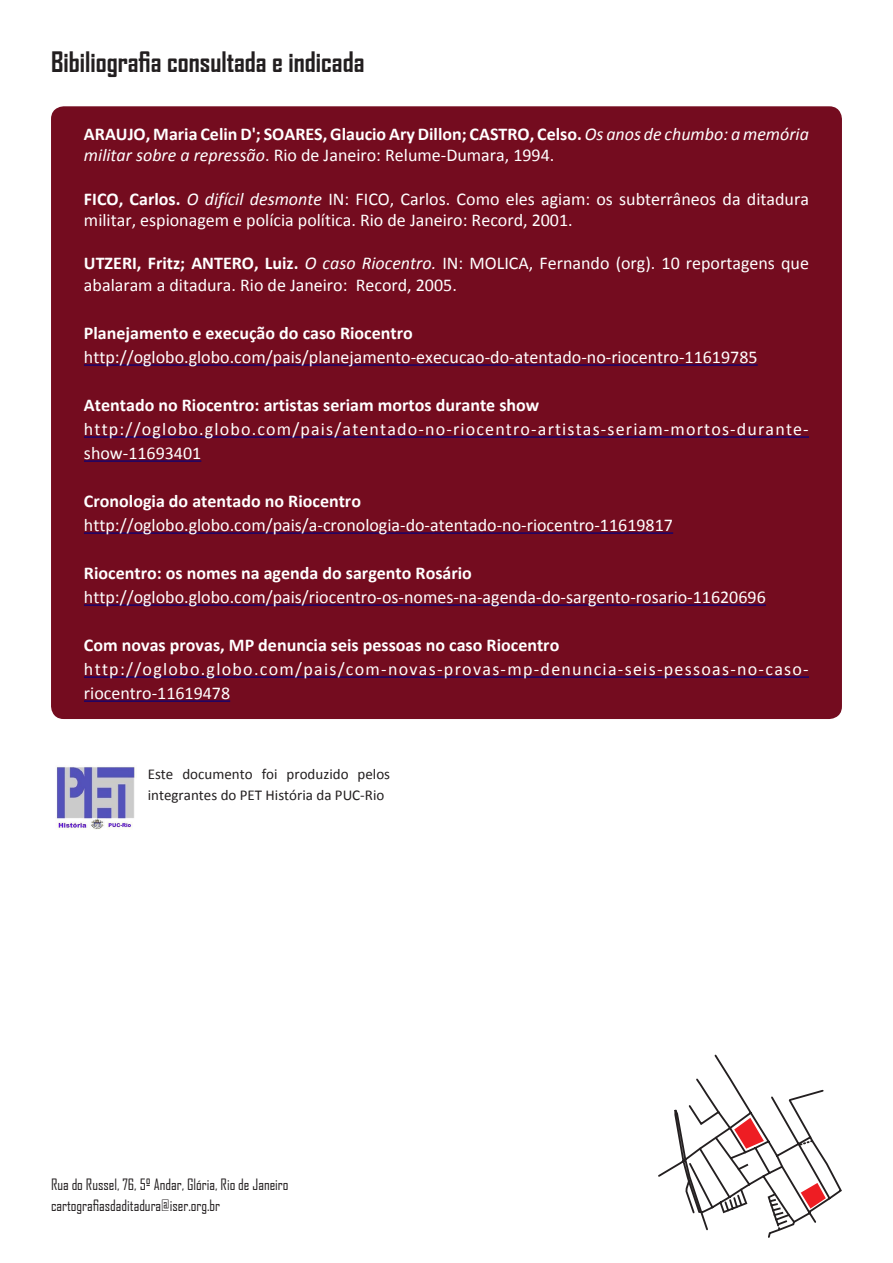
<style>
.page{position:relative;width:893px;height:1263px;background:#fff}
.page>*{position:absolute;margin:0;border:0;box-sizing:border-box;transform-origin:0 0}
.Item{font:700 27px "Agency FB";color:#231f20}
.Corpo_Texto{font:18px/21.6px "Calibri";color:#fff}
.Corpo_Texto-2{font:700 18px/21.6px "Calibri";color:#fff}
.Corpo_Texto-3{font:18px/24px "Calibri";letter-spacing:.07em;color:#fff}
.Corpo_Texto-4{font:18px/24px "Calibri";letter-spacing:.065em;color:#fff}
.Nota_de_rodapé{font:15px "Agency FB";color:#231f20}
.Nota_de_rodapé-2{font:15px/21px "Calibri";color:#231f20}
.s1{font-weight:400;font-style:italic}
.s2{font-weight:400}
.s3{font-weight:700}
.s4{font-style:italic}
</style>
<div class="page">
<div style="left:51px;top:106px;width:791px;height:613px;background:#740c1f;border-radius:13px"></div>
<hr style="left:84px;top:364px;width:674px;height:2px;background:#000080">
<hr style="left:84px;top:436px;width:725px;height:2px;background:#000080">
<hr style="left:84px;top:460px;width:117px;height:2px;background:#000080">
<hr style="left:84px;top:532px;width:589px;height:2px;background:#000080">
<hr style="left:84px;top:604px;width:682px;height:2px;background:#000080">
<hr style="left:84px;top:676px;width:725px;height:2px;background:#000080">
<hr style="left:84px;top:700px;width:146px;height:2px;background:#000080">
<svg style="left:658px;top:1054px;width:184px;height:184px"></svg>
<img style="left:56px;top:766px;width:79px;height:63px">
<p class="Item" style="left:51px;top:45px;width:315px">Bibiliografia consultada e indicada</p>
<p class="Corpo_Texto-2" style="left:84px;top:122px;width:726px">ARAUJO, Maria Celin D'; SOARES, Glaucio Ary Dillon; CASTRO, Celso. <span class="s1">Os anos de chumbo: a memória militar sobre a repressão</span><span class="s2">. Rio de Janeiro: Relume-Dumara, 1994.</span></p>
<p class="Corpo_Texto" style="left:84px;top:187px;width:726px"><span class="s3">FICO, Carlos.</span> <span class="s4">O difícil desmonte</span> IN: FICO, Carlos. Como eles agiam: os subterrâneos da ditadura militar, espionagem e polícia política. Rio de Janeiro: Record, 2001.</p>
<p class="Corpo_Texto" style="left:84px;top:252px;width:726px"><span class="s3">UTZERI, Fritz; ANTERO, Luiz.</span> <span class="s4">O caso Riocentro.</span> IN: MOLICA, Fernando (org). 10 reportagens que abalaram a ditadura. Rio de Janeiro: Record, 2005.</p>
<p class="Corpo_Texto-2" style="left:84px;top:321px;width:330px">Planejamento e execução do caso Riocentro</p>
<p class="Corpo_Texto" style="left:84px;top:345px;width:675px">http://oglobo.globo.com/pais/planejamento-execucao-do-atentado-no-riocentro-11619785</p>
<p class="Corpo_Texto-2" style="left:84px;top:393px;width:457px">Atentado no Riocentro: artistas seriam mortos durante show</p>
<p class="Corpo_Texto-4" style="left:84px;top:416px;width:726px">http://oglobo.globo.com/pais/atentado-no-riocentro-artistas-seriam-mortos-durante&shy;show-11693401</p>
<p class="Corpo_Texto-2" style="left:84px;top:489px;width:279px">Cronologia do atentado no Riocentro</p>
<p class="Corpo_Texto" style="left:84px;top:513px;width:590px">http://oglobo.globo.com/pais/a-cronologia-do-atentado-no-riocentro-11619817</p>
<p class="Corpo_Texto-2" style="left:84px;top:561px;width:389px">Riocentro: os nomes na agenda do sargento Rosário</p>
<p class="Corpo_Texto" style="left:84px;top:585px;width:683px">http://oglobo.globo.com/pais/riocentro-os-nomes-na-agenda-do-sargento-rosario-11620696</p>
<p class="Corpo_Texto-2" style="left:84px;top:633px;width:477px">Com novas provas, MP denuncia seis pessoas no caso Riocentro</p>
<p class="Corpo_Texto-3" style="left:84px;top:656px;width:726px">http://oglobo.globo.com/pais/com-novas-provas-mp-denuncia-seis-pessoas-no-caso&shy;riocentro-11619478</p>
<p class="Nota_de_rodapé-2" style="left:148px;top:762px;width:244px">Este documento foi produzido pelos integrantes do PET História da PUC-Rio</p>
<p class="Nota_de_rodapé" style="left:51px;top:1176px;width:239px">Rua do Russel, 76, 5º Andar, Glória, Rio de Janeiro</p>
<p class="Nota_de_rodapé" style="left:51px;top:1197px;width:171px">cartografiasdaditadura@iser.org.br</p>
</div>
